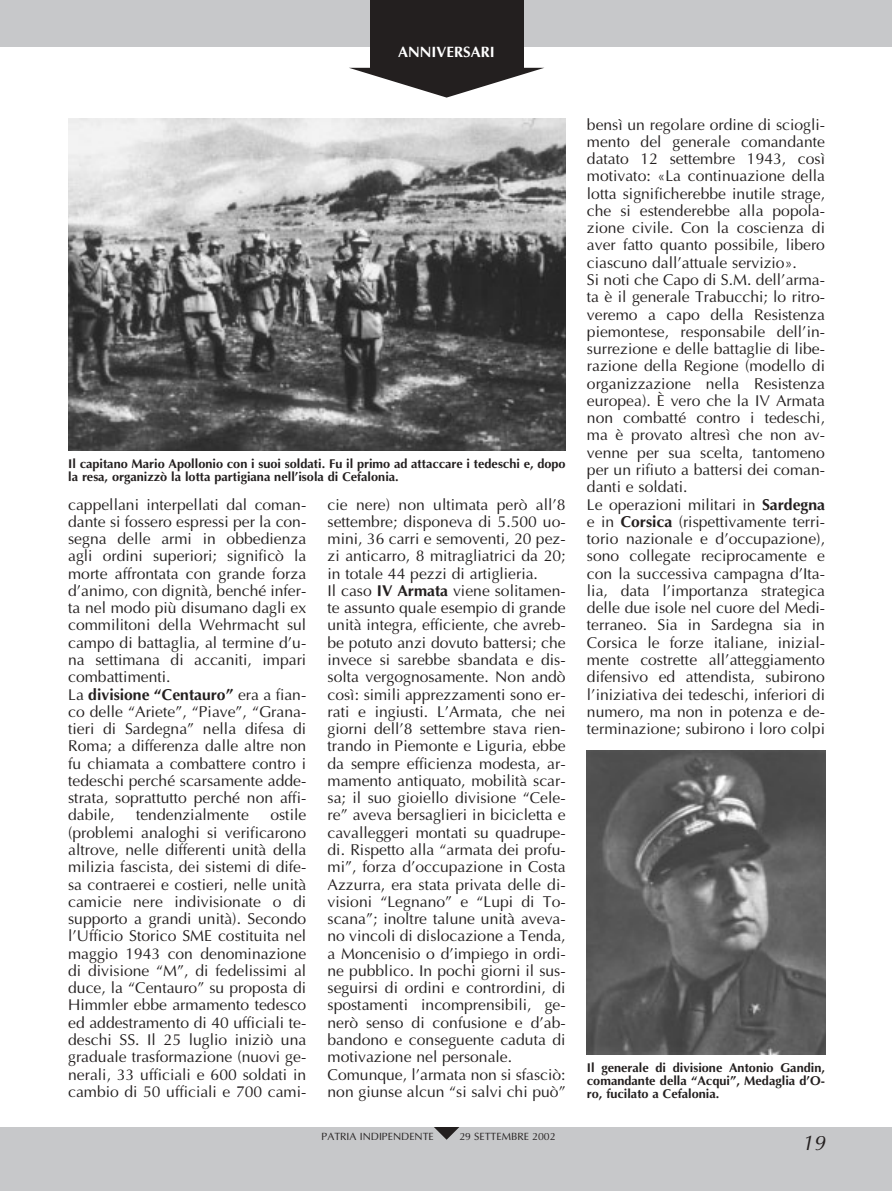
<style>
.page{position:relative;width:892px;height:1191px;background:#fff}
.page>*{position:absolute;margin:0;border:0;box-sizing:border-box;transform-origin:0 0}
.t1{font:italic 21px "Optima";color:#231f1f}
.t2{font:15.75px/17.2px "Optima";color:#231f1f}
.t3{font:700 15px "Optima";color:#fff}
.t4{font:700 12.75px/12.9px "Optima";color:#231f1f}
.t5{font:10.5px "Optima";color:#231f1f}
.s1{font-weight:700}
</style>
<div class="page">
<div style="left:0;top:0;width:892px;height:47px;background:#c7c8ca"></div>
<div style="left:0;top:1127px;width:892px;height:63px;background:#c7c8ca"></div>
<div style="left:370px;top:0;width:153px;height:68px;background:#231f1f"></div>
<svg style="left:350px;top:68px;width:194px;height:30px"></svg>
<svg style="left:434px;top:1127px;width:25px;height:12px"></svg>
<img style="left:68px;top:119px;width:498px;height:331px">
<img style="left:587px;top:750px;width:238px;height:304px">
<p class="t3" style="left:398px;top:45px;width:98px">ANNIVERSARI</p>
<p class="t4" style="left:68px;top:458px;width:499px">Il capitano Mario Apollonio con i suoi soldati. Fu il primo ad attaccare i tedeschi e, dopo la resa, organizzò la lotta partigiana nell’isola di Cefalonia.</p>
<p class="t2" style="left:68px;top:497px;width:240px">cappellani interpellati dal coman&shy;dante si fossero espressi per la con&shy;segna delle armi in obbedienza agli ordini superiori; significò la morte affrontata con grande forza d’animo, con dignità, benché infer&shy;ta nel modo più disumano dagli ex commilitoni della Wehrmacht sul campo di battaglia, al termine d’u&shy;na settimana di accaniti, impari combattimenti.<br>La <span class="s1">divisione “Centauro”</span> era a fian&shy;co delle “Ariete”, “Piave”, “Grana&shy;tieri di Sardegna” nella difesa di<br>Roma; a differenza dalle altre non fu chiamata a combattere contro i tedeschi perché scarsamente adde&shy;strata, soprattutto perché non affi&shy;dabile,</p>
<p class="t2" style="left:68px;top:808px;width:240px;text-align:justify;text-indent:202px">ostile (problemi analoghi si verificarono altrove, nelle differenti unità della milizia fascista, dei sistemi di dife&shy;sa contraerei e costieri, nelle unità camicie nere indivisionate o di supporto a grandi unità). Secondo l’Ufficio Storico SME costituita nel maggio 1943 con denominazione di divisione “M”, di fedelissimi al duce, la “Centauro” su proposta di Himmler ebbe armamento tedesco ed addestramento di 40 ufficiali te&shy;deschi SS. Il 25 luglio iniziò una graduale trasformazione (nuovi ge&shy;nerali, 33 ufficiali e 600 soldati in cambio di 50 ufficiali e 700 cami-</p>
<p class="t2" style="left:136px;top:808px;width:114px">tendenzialmente</p>
<p class="t2" style="left:328px;top:497px;width:240px">cie nere) non ultimata però all’8 settembre; disponeva di 5.500 uo&shy;mini, 36 carri e semoventi, 20 pez&shy;zi anticarro, 8 mitragliatrici da 20; in totale 44 pezzi di artiglieria.<br>Il caso <span class="s1">IV Armata</span> viene solitamen&shy;te assunto quale esempio di grande unità integra, efficiente, che avreb&shy;be potuto anzi dovuto battersi; che invece si sarebbe sbandata e dis&shy;solta vergognosamente. Non andò così: simili apprezzamenti sono er&shy;rati e ingiusti. L’Armata, che nei giorni dell’8 settembre stava rien&shy;trando in Piemonte e Liguria, ebbe da sempre efficienza modesta, ar&shy;mamento antiquato, mobilità scar&shy;sa; il suo gioiello divisione “Cele&shy;re” aveva bersaglieri in bicicletta e cavalleggeri montati su quadrupe&shy;di. Rispetto alla “armata dei profu&shy;mi”, forza d’occupazione in Costa Azzurra, era stata privata delle di&shy;visioni “Legnano” e “Lupi di To&shy;scana”; inoltre talune unità aveva&shy;no vincoli di dislocazione a Tenda, a Moncenisio o d’impiego in ordi&shy;ne pubblico. In pochi giorni il sus&shy;seguirsi di ordini e contrordini, di spostamenti incomprensibili, ge&shy;nerò senso di confusione e d’ab&shy;bandono e conseguente caduta di motivazione nel personale.<br>Comunque, l’armata non si sfasciò: non giunse alcun “si salvi chi può”</p>
<p class="t5" style="left:322px;top:1131px;width:114px">PATRIA INDIPENDENTE</p>
<p class="t5" style="left:459px;top:1131px;width:98px">29 SETTEMBRE 2002</p>
<p class="t2" style="left:587px;top:117px;width:240px">bensì un regolare ordine di sciogli&shy;mento del generale comandante datato 12 settembre 1943, così motivato: «La continuazione della lotta significherebbe inutile strage, che si estenderebbe alla popola&shy;zione civile. Con la coscienza di aver fatto quanto possibile, libero ciascuno dall’attuale servizio».<br>Si noti che Capo di S.M. dell’arma&shy;ta è il generale Trabucchi; lo ritro&shy;veremo a capo della Resistenza piemontese, responsabile dell’in&shy;surrezione e delle battaglie di libe&shy;razione della Regione (modello di organizzazione nella Resistenza europea). È vero che la IV Armata non combatté contro i tedeschi, ma è provato altresì che non av&shy;venne per sua scelta, tantomeno per un rifiuto a battersi dei coman&shy;danti e soldati.<br>Le operazioni militari in <span class="s1">Sardegna </span>e in <span class="s1">Corsica</span> (rispettivamente terri&shy;torio nazionale e d’occupazione), sono collegate reciprocamente e con la successiva campagna d’Ita&shy;lia, data l’importanza strategica delle due isole nel cuore del Medi&shy;terraneo. Sia in Sardegna sia in Corsica le forze italiane, inizial&shy;mente costrette all’atteggiamento difensivo ed attendista, subirono l’iniziativa dei tedeschi, inferiori di numero, ma non in potenza e de&shy;terminazione; subirono i loro colpi</p>
<p class="t4" style="left:587px;top:1062px;width:240px;text-align:justify">Il generale di divisione Antonio Gandin, comandante della “Acqui”, Medaglia d’O&shy;ro, fucilato a Cefalonia.</p>
<h1 class="t1" style="left:802px;top:1134px;width:25px">19</h1>
</div>
